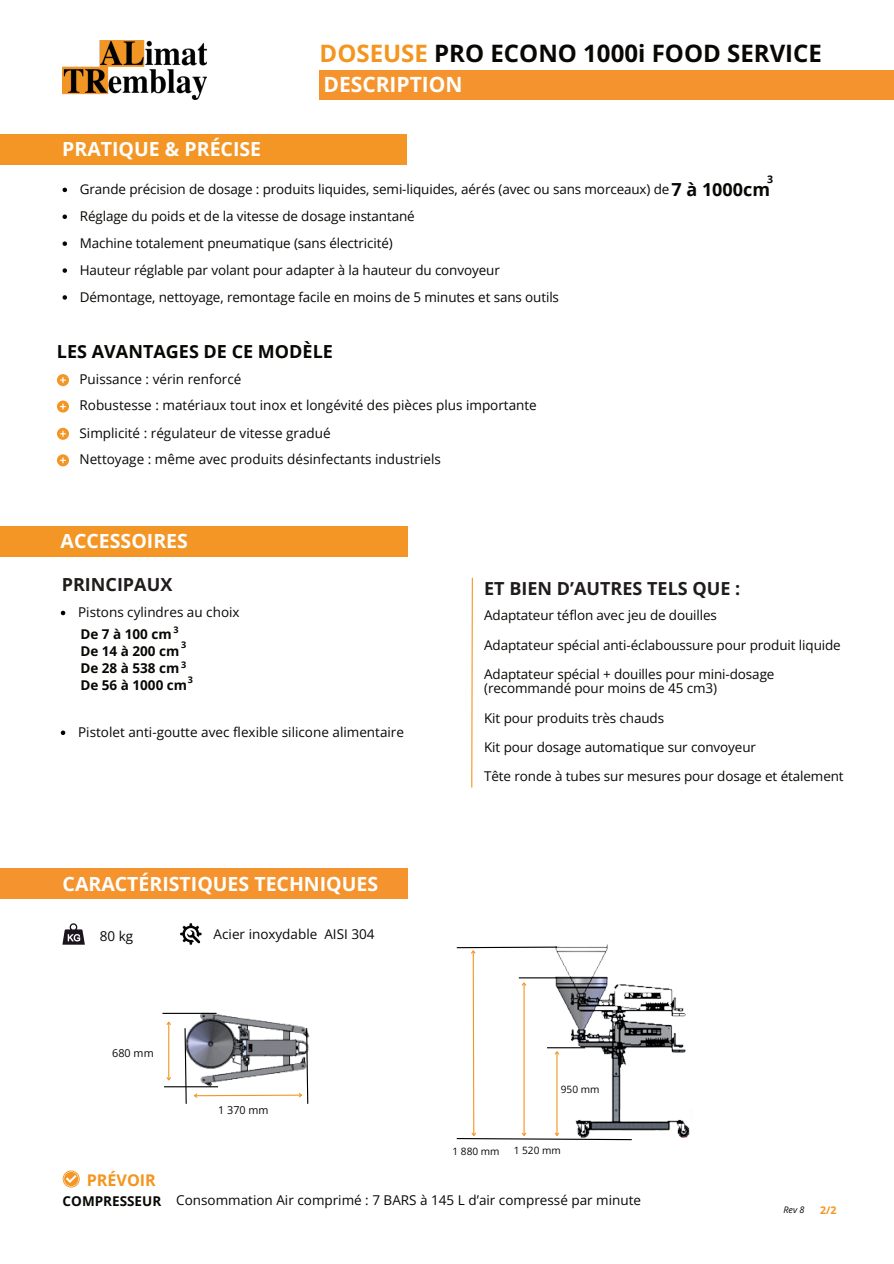
<style>
.page{position:relative;width:894px;height:1264px;background:#fff}
.page>*{position:absolute;margin:0;border:0;box-sizing:border-box;transform-origin:0 0}
.t1{font:700 24px "Open Sans";color:#080704}
.t2{font:700 21px "Open Sans";color:#fff}
.t3{font:700 19.5px "Open Sans";color:#fff}
.t4{font:700 18px "Open Sans";color:#211c1c}
.t5{font:700 18px "Open Sans";color:#080704}
.t6{font:700 16.05px "Open Sans";color:#f3951e}
.t7{font:13.5px/29.2px "Open Sans";letter-spacing:-.01em;color:#080704}
.t8{font:700 13.5px/16.8px "Open Sans";color:#080704}
.t9{font:10.8px "Open Sans";color:#080704}
.t10{font:700 10.5px "Open Sans";color:#f3951e}
.t11{font:700 10.5px "Open Sans";color:#080704}
.t12{font:10.05px "Open Sans";color:#080704}
.t13{font:italic 9px "Open Sans";color:#080704}
.t14{font:700 9px "Open Sans";color:#080704}
.s1{color:#f3951e}
.s2{font-weight:700}
</style>
<div class="page">
<div style="left:319px;top:70px;width:574px;height:30px;background:#f5942e"></div>
<img style="left:63px;top:41px;width:144px;height:58px">
<div style="left:0;top:868px;width:407px;height:31px;background:#f5942e"></div>
<div style="left:0;top:526px;width:407px;height:30px;background:#f39625"></div>
<svg style="left:63px;top:1170px;width:16px;height:17px"></svg>
<svg style="left:64px;top:1171px;width:15px;height:15px"></svg>
<svg style="left:471px;top:577px;width:2px;height:211px"></svg>
<svg style="left:62px;top:923px;width:23px;height:21px"></svg>
<svg style="left:180px;top:923px;width:21px;height:21px"></svg>
<img style="left:183px;top:1012px;width:127px;height:76px">
<hr style="left:168px;top:1022px;width:1px;height:57px;background:#f39625">
<svg style="left:166px;top:1076px;width:5px;height:5px"></svg>
<svg style="left:166px;top:1021px;width:5px;height:5px"></svg>
<img style="left:606px;top:944px;width:84px;height:197px">
<div style="left:0;top:134px;width:407px;height:31px;background:#f39625"></div>
<svg style="left:57px;top:374px;width:12px;height:12px"></svg>
<svg style="left:57px;top:400px;width:12px;height:12px"></svg>
<svg style="left:57px;top:428px;width:12px;height:12px"></svg>
<svg style="left:57px;top:454px;width:12px;height:12px"></svg>
<svg style="left:61px;top:610px;width:4px;height:5px"></svg>
<svg style="left:61px;top:730px;width:4px;height:5px"></svg>
<svg style="left:62px;top:188px;width:5px;height:4px"></svg>
<svg style="left:62px;top:214px;width:5px;height:5px"></svg>
<svg style="left:62px;top:241px;width:5px;height:5px"></svg>
<svg style="left:62px;top:268px;width:5px;height:5px"></svg>
<svg style="left:62px;top:295px;width:5px;height:5px"></svg>
<svg style="left:456px;top:946px;width:176px;height:194px"></svg>
<svg style="left:184px;top:1027px;width:125px;height:77px"></svg>
<hr style="left:162px;top:1012px;width:54px;height:1px;background:#000">
<hr style="left:164px;top:1086px;width:54px;height:1px;background:#000">
<h1 class="t1" style="left:319px;top:36px;width:504px"><span class="s1">DOSEUSE</span> PRO ECONO 1000i FOOD SERVICE</h1>
<h3 class="t3" style="left:62px;top:135px;width:200px">PRATIQUE &amp; PRÉCISE</h3>
<h2 class="t2" style="left:323px;top:70px;width:141px">DESCRIPTION</h2>
<p class="t11" style="left:766px;top:172px;width:7px">3</p>
<h3 class="t5" style="left:671px;top:177px;width:100px">7 à 1000cm</h3>
<p class="t7" style="left:80px;top:176px;width:591px;line-height:26.8px">Grande précision de dosage : produits liquides, semi-liquides, aérés (avec ou sans morceaux) de Réglage du poids et de la vitesse de dosage instantané<br>Machine totalement pneumatique (sans électricité)<br>Hauteur réglable par volant pour adapter à la hauteur du convoyeur<br>Démontage, nettoyage, remontage facile en moins de 5 minutes et sans outils</p>
<h3 class="t5" style="left:57px;top:338px;width:277px">LES AVANTAGES DE CE MODÈLE</h3>
<p class="t7" style="left:79px;top:364px;width:163px">Puissance : vérin renforcé</p>
<p class="t7" style="left:79px;top:390px;width:458px">Robustesse : matériaux tout inox et longévité des pièces plus importante</p>
<p class="t7" style="left:79px;top:419px;width:363px;line-height:26.5px">Simplicité : régulateur de vitesse gradué<br>Nettoyage : même avec produits désinfectants industriels</p>
<h3 class="t3" style="left:61px;top:527px;width:129px">ACCESSOIRES</h3>
<h3 class="t4" style="left:62px;top:571px;width:112px">PRINCIPAUX</h3>
<h3 class="t4" style="left:484px;top:576px;width:257px">ET BIEN D’AUTRES TELS QUE :</h3>
<p class="t7" style="left:78px;top:597px;width:163px">Pistons cylindres au choix</p>
<p class="t7" style="left:484px;top:600px;width:358px">Adaptateur téflon avec jeu de douilles<br>Adaptateur spécial anti-éclaboussure pour produit liquide<br>Adaptateur spécial + douilles pour mini-dosage</p>
<p class="t7" style="left:484px;top:673px;width:361px">(recommandé pour moins de 45 cm3)<br>Kit pour produits très chauds<br>Kit pour dosage automatique sur convoyeur<br>Tête ronde à tubes sur mesures pour dosage et étalement</p>
<p class="t14" style="left:173px;top:623px;width:7px">3</p>
<p class="t8" style="left:80px;top:625px;width:108px">De 7 à 100 cm<br>De 14 à 200 cm<br>De 28 à 538 cm<br>De 56 à 1000 cm</p>
<p class="t14" style="left:181px;top:638px;width:7px">3</p>
<p class="t14" style="left:181px;top:658px;width:7px">3</p>
<p class="t14" style="left:188px;top:673px;width:7px">3</p>
<p class="t7" style="left:78px;top:717px;width:327px">Pistolet anti-goutte avec flexible silicone alimentaire</p>
<h3 class="t3" style="left:63px;top:870px;width:317px">CARACTÉRISTIQUES TECHNIQUES</h3>
<p class="t7" style="left:100px;top:921px;width:35px">80 kg</p>
<p class="t7" style="left:213px;top:919px;width:162px">Acier inoxydable AISI 304</p>
<p class="t9" style="left:112px;top:1046px;width:43px">680 mm</p>
<p class="t9" style="left:218px;top:1102px;width:52px">1 370 mm</p>
<p class="t12" style="left:560px;top:1082px;width:40px">950 mm</p>
<p class="t12" style="left:452px;top:1143px;width:49px">1 880 mm</p>
<p class="t12" style="left:513px;top:1143px;width:49px">1 520 mm</p>
<p class="t6" style="left:87px;top:1168px;width:71px">PRÉVOIR</p>
<p class="t7" style="left:63px;top:1184px;width:580px"><span class="s2">COMPRESSEUR</span> Consommation Air comprimé : 7 BARS à 145 L d’air compressé par minute</p>
<p class="t13" style="left:783px;top:1203px;width:23px">Rev 8</p>
<p class="t10" style="left:819px;top:1202px;width:18px">2/2</p>
</div>
